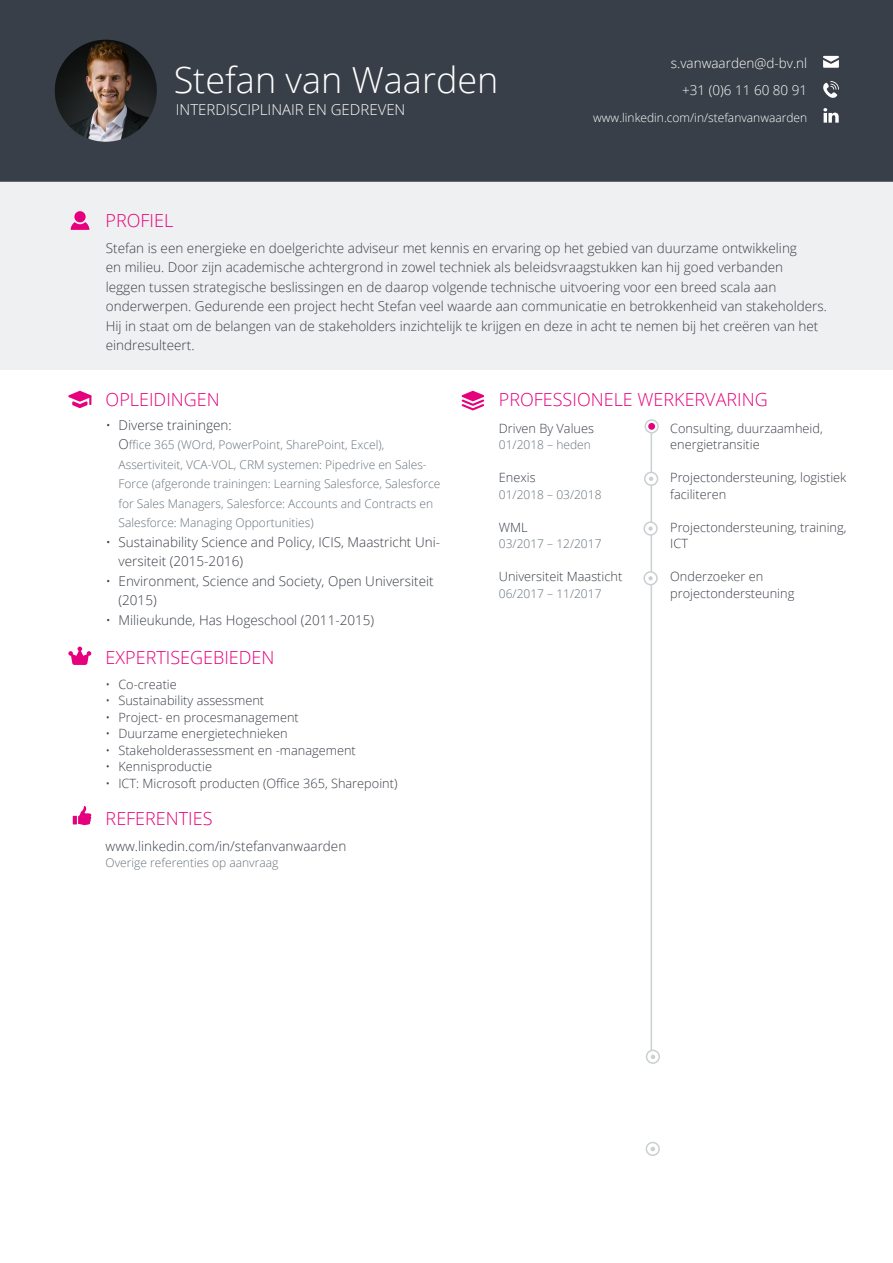
<style>
.page{position:relative;width:893px;height:1263px;background:#fff}
.page>*{position:absolute;margin:0;border:0;box-sizing:border-box;transform-origin:0 0}
.Logo_Name{font:300 36px "Open Sans";color:#fff}
.Timeline_H1{font:300 18px "Open Sans";color:#e6007d}
.Logo_Job_Description{font:300 15px "Open Sans";color:#fff}
.Footer_Explanation{font:300 13.5px/19.5px "Open Sans";color:#393f48}
.Footer_Explanation-2{font:300 13.5px "Open Sans";color:#fff}
.Footer_Explanation-3{font:300 12.75px "Open Sans";color:#393f48}
.Footer_Explanation-4{font:300 12px/19.5px "Open Sans";color:#67727b}
.Footer_Explanation-5{font:300 12px "Open Sans";color:#fff}
.s1{font-size:13.5px;color:#393f48}
</style>
<div class="page">
<div style="left:0;top:0;width:893px;height:181px;background:#393f48"></div>
<div style="left:0;top:181px;width:893px;height:189px;background:#eff0f1"></div>
<img style="left:55px;top:40px;width:102px;height:102px;border-radius:51px">
<svg style="left:462px;top:391px;width:22px;height:19px"></svg>
<hr style="left:651px;top:423px;width:1px;height:639px;background:#cacfd1">
<svg style="left:645px;top:420px;width:13px;height:13px"></svg>
<div style="left:644px;top:419px;width:15px;height:14px;border:2px solid #cacfd1;border-radius:50%"></div>
<div style="left:648px;top:423px;width:7px;height:7px;background:#e6007d;border-radius:50%"></div>
<div style="left:645px;top:472px;width:12px;height:13px;background:#fff;border-radius:50%"></div>
<div style="left:644px;top:472px;width:14px;height:14px;border:2px solid #cacfd1;border-radius:50%"></div>
<svg style="left:649px;top:477px;width:4px;height:4px"></svg>
<div style="left:644px;top:572px;width:13px;height:13px;background:#fff;border-radius:50%"></div>
<div style="left:643px;top:571px;width:15px;height:14px;border:2px solid #cacfd1;border-radius:50%"></div>
<svg style="left:648px;top:576px;width:5px;height:4px"></svg>
<div style="left:646px;top:1142px;width:14px;height:14px;border:2px solid #cacfd1;border-radius:50%"></div>
<svg style="left:651px;top:1147px;width:4px;height:4px"></svg>
<svg style="left:823px;top:108px;width:16px;height:15px"></svg>
<svg style="left:823px;top:56px;width:16px;height:12px"></svg>
<svg style="left:823px;top:81px;width:16px;height:17px"></svg>
<svg style="left:68px;top:391px;width:23px;height:17px"></svg>
<svg style="left:71px;top:222px;width:19px;height:8px"></svg>
<div style="left:74px;top:211px;width:12px;height:11px;background:#e6007d;border-radius:50%"></div>
<svg style="left:68px;top:646px;width:23px;height:19px"></svg>
<svg style="left:73px;top:806px;width:18px;height:19px"></svg>
<div style="left:644px;top:522px;width:13px;height:13px;background:#fff;border-radius:50%"></div>
<div style="left:643px;top:521px;width:15px;height:15px;border:2px solid #cacfd1;border-radius:50%"></div>
<svg style="left:648px;top:526px;width:5px;height:5px"></svg>
<div style="left:646px;top:1050px;width:13px;height:13px;background:#fff;border-radius:50%"></div>
<div style="left:646px;top:1049px;width:14px;height:15px;border:2px solid #cacfd1;border-radius:50%"></div>
<svg style="left:651px;top:1054px;width:4px;height:5px"></svg>
<p class="Logo_Name" style="left:174px;top:55px;width:326px">Stefan van Waarden</p>
<p class="Logo_Job_Description" style="left:176px;top:99px;width:231px">INTERDISCIPLINAIR EN GEDREVEN</p>
<p class="Timeline_H1" style="left:106px;top:208px;width:69px">PROFIEL</p>
<p class="Footer_Explanation-2" style="left:671px;top:53px;width:138px">s.vanwaarden@d-bv.nl</p>
<p class="Footer_Explanation-2" style="left:682px;top:80px;width:127px">+31 (0)6 11 60 80 91</p>
<p class="Footer_Explanation-5" style="left:593px;top:109px;width:215px">www.linkedin.com/in/stefanvanwaarden</p>
<p class="Footer_Explanation" style="left:106px;top:238px;width:693px">Stefan is een energieke en doelgerichte adviseur met kennis en ervaring op het gebied van duurzame ontwikkeling</p>
<p class="Footer_Explanation" style="left:106px;top:257px;width:679px">en milieu. Door zijn academische achtergrond in zowel techniek als beleidsvraagstukken kan hij goed verbanden</p>
<p class="Footer_Explanation" style="left:106px;top:277px;width:672px">leggen tussen strategische beslissingen en de daarop volgende technische uitvoering voor een breed scala aan</p>
<p class="Footer_Explanation" style="left:106px;top:296px;width:723px">onderwerpen. Gedurende een project hecht Stefan veel waarde aan communicatie en betrokkenheid van stakeholders.<br>Hij in staat om de belangen van de stakeholders inzichtelijk te krijgen en deze in acht te nemen bij het creëren van het eindresulteert.</p>
<p class="Timeline_H1" style="left:106px;top:387px;width:116px">OPLEIDINGEN</p>
<p class="Timeline_H1" style="left:499px;top:387px;width:270px">PROFESSIONELE WERKERVARING</p>
<p class="Footer_Explanation" style="left:106px;top:414px;width:128px">• Diverse trainingen:</p>
<p class="Footer_Explanation-4" style="left:119px;top:435px;width:323px"><span class="s1">O</span>ffice 365 (WOrd, PowerPoint, SharePoint, Excel), Assertiviteit, VCA-VOL, CRM systemen: Pipedrive en Sales-Force (afgeronde trainingen: Learning Salesforce, Salesforce for Sales Managers, Salesforce: Accounts and Contracts en Salesforce: Managing Opportunities)</p>
<p class="Footer_Explanation" style="left:119px;top:531px;width:323px;text-indent:-13px">• Sustainability Science and Policy, ICIS, Maastricht Uni&shy;versiteit (2015-2016)</p>
<p class="Footer_Explanation" style="left:119px;top:570px;width:317px;text-indent:-13px">• Environment, Science and Society, Open Universiteit (2015)</p>
<p class="Footer_Explanation" style="left:106px;top:609px;width:270px">• Milieukunde, Has Hogeschool (2011-2015)</p>
<p class="Timeline_H1" style="left:106px;top:646px;width:170px">EXPERTISEGEBIEDEN</p>
<p class="Footer_Explanation-3" style="left:106px;top:675px;width:73px">• Co-creatie</p>
<p class="Footer_Explanation-3" style="left:106px;top:692px;width:160px">• Sustainability assessment</p>
<p class="Footer_Explanation-3" style="left:106px;top:708px;width:195px">• Project- en procesmanagement</p>
<p class="Footer_Explanation-3" style="left:106px;top:725px;width:183px">• Duurzame energietechnieken</p>
<p class="Footer_Explanation-3" style="left:106px;top:741px;width:252px">• Stakeholderassessment en -management</p>
<p class="Footer_Explanation-3" style="left:106px;top:758px;width:108px">• Kennisproductie</p>
<p class="Footer_Explanation-3" style="left:106px;top:774px;width:293px">• ICT: Microsoft producten (Office 365, Sharepoint)</p>
<p class="Timeline_H1" style="left:106px;top:806px;width:108px">REFERENTIES</p>
<p class="Footer_Explanation" style="left:106px;top:835px;width:242px">www.linkedin.com/in/stefanvanwaarden</p>
<p class="Footer_Explanation-4" style="left:106px;top:852px;width:174px">Overige referenties op aanvraag</p>
<p class="Footer_Explanation-3" style="left:499px;top:419px;width:97px">Driven By Values</p>
<p class="Footer_Explanation-3" style="left:670px;top:419px;width:154px">Consulting, duurzaamheid,</p>
<p class="Footer_Explanation-4" style="left:499px;top:435px;width:93px">01/2018 – heden</p>
<p class="Footer_Explanation-3" style="left:670px;top:436px;width:91px">energietransitie</p>
<p class="Footer_Explanation-3" style="left:499px;top:469px;width:38px">Enexis</p>
<p class="Footer_Explanation-3" style="left:670px;top:469px;width:178px">Projectondersteuning, logistiek</p>
<p class="Footer_Explanation-4" style="left:499px;top:484px;width:104px">01/2018 – 03/2018</p>
<p class="Footer_Explanation-3" style="left:670px;top:485px;width:58px">faciliteren</p>
<p class="Footer_Explanation-3" style="left:499px;top:518px;width:30px">WML</p>
<p class="Footer_Explanation-3" style="left:670px;top:518px;width:178px">Projectondersteuning, training,</p>
<p class="Footer_Explanation-4" style="left:499px;top:534px;width:104px">03/2017 – 12/2017</p>
<p class="Footer_Explanation-3" style="left:670px;top:535px;width:19px">ICT</p>
<p class="Footer_Explanation-3" style="left:499px;top:568px;width:125px">Universiteit Maasticht</p>
<p class="Footer_Explanation-3" style="left:670px;top:568px;width:95px">Onderzoeker en</p>
<p class="Footer_Explanation-4" style="left:499px;top:583px;width:104px">06/2017 – 11/2017</p>
<p class="Footer_Explanation-3" style="left:670px;top:584px;width:126px">projectondersteuning</p>
</div>
